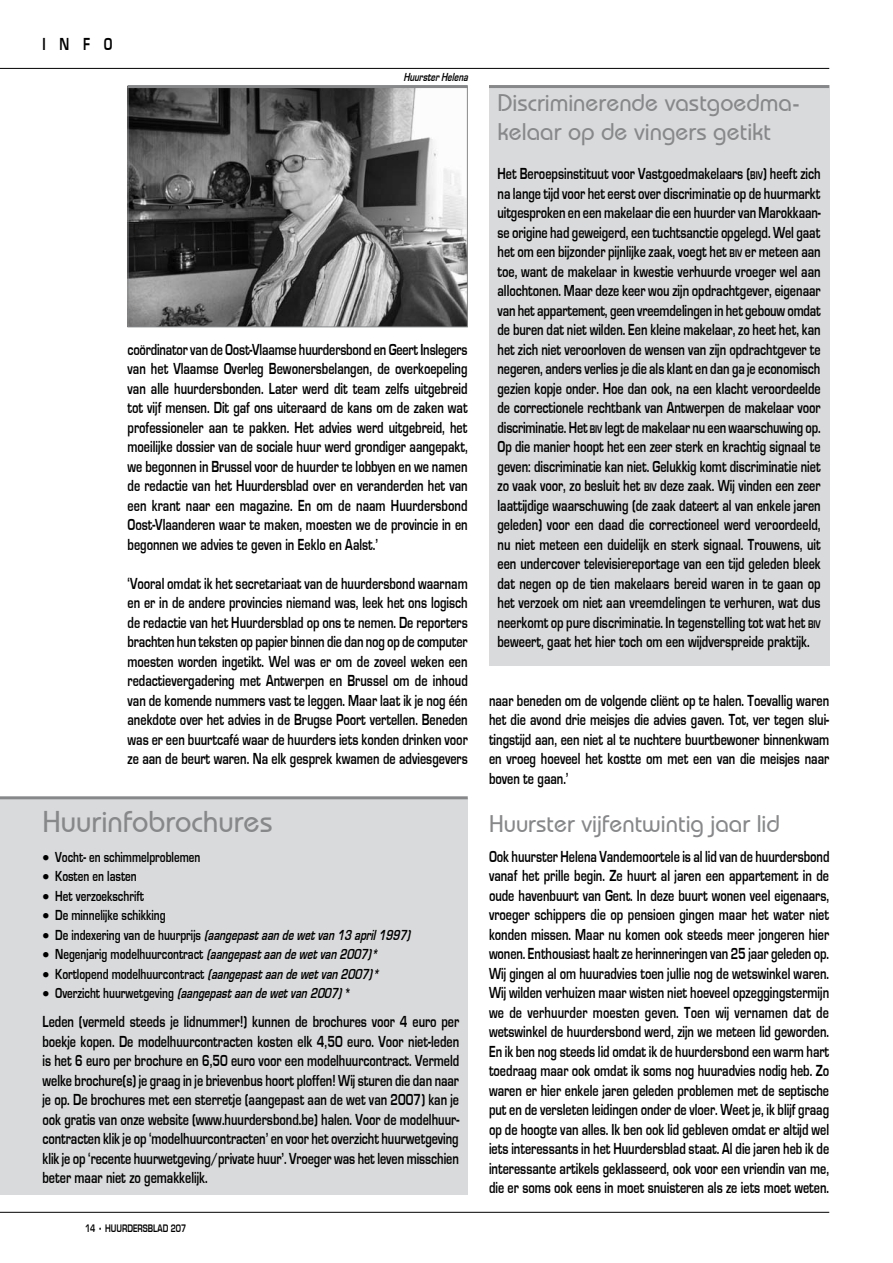
<style>
.page{position:relative;width:893px;height:1263px;background:#fff}
.page>*{position:absolute;margin:0;border:0;box-sizing:border-box;transform-origin:0 0}
.t1{font:500 30px "Bauhaus IT Cby BT";color:#87888a}
.t2{font:500 24px/29.2px "Bauhaus IT Cby BT";color:#87888a}
.t3{font:18px "Eurose Cond";color:#000}
.t4{font:16.5px/19.5px "Eurose Cond";color:#000;text-align:justify}
.t5{font:15px "Eurose Cond";color:#000}
.t6{font:italic 15px "Eurose Cond";color:#000}
.t7{font:italic 12px "Eurose Cond";color:#000}
.t8{font:11.25px "Eurose Cond";color:#000}
.s1{font-style:normal}
.s2{font-style:italic}
.s3{font-size:11.55px}
</style>
<div class="page">
<hr style="left:0;top:1212px;width:829px;height:1px;background:#000">
<hr style="left:892px;top:0;width:1px;height:1263px;background:#e3e4e5">
<hr style="left:0;top:68px;width:829px;height:1px;background:#000">
<div style="left:489px;top:85px;width:340px;height:580px;background:#d9dadb"></div>
<div style="left:0;top:799px;width:468px;height:396px;background:#d9dadb"></div>
<hr style="left:0;top:796px;width:468px;height:3px;background:#87888a">
<img style="left:130px;top:88px;width:336px;height:237px">
<hr style="left:128px;top:85px;width:340px;height:3px;background:#87888a">
<hr style="left:489px;top:85px;width:340px;height:3px;background:#87888a">
<p class="t3" style="left:43px;top:34px;width:71px">I N F O</p>
<p class="t7" style="left:403px;top:71px;width:66px">Huurster Helena</p>
<p class="t4" style="left:128px;top:339px;width:342px">coördinator van de Oost-Vlaamse huurdersbond en Geert Inslegers van het Vlaamse Overleg Bewonersbelangen, de overkoepeling van alle huurdersbonden. Later werd dit team zelfs uitgebreid tot vijf mensen. Dit gaf ons uiteraard de kans om de zaken wat professioneler aan te pakken. Het advies werd uitgebreid, het moeilijke dossier van de sociale huur werd grondiger aangepakt, we begonnen in Brussel voor de huurder te lobbyen en we namen de redactie van het Huurdersblad over en veranderden het van een krant naar een magazine. En om de naam Huurdersbond Oost-Vlaanderen waar te maken, moesten we de provincie in en begonnen we advies te geven in Eeklo en Aalst.’</p>
<p class="t4" style="left:128px;top:573px;width:342px">‘Vooral omdat ik het secretariaat van de huurdersbond waarnam en er in de andere provincies niemand was, leek het ons logisch de redactie van het Huurdersblad op ons te nemen. De reporters brachten hun teksten op papier binnen die dan nog op de computer moesten worden ingetikt. Wel was er om de zoveel weken een redactievergadering met Antwerpen en Brussel om de inhoud van de komende nummers vast te leggen. Maar laat ik je nog één anekdote over het advies in de Brugse Poort vertellen. Beneden was er een buurtcafé waar de huurders iets konden drinken voor ze aan de beurt waren. Na elk gesprek kwamen de adviesgevers</p>
<h1 class="t1" style="left:43px;top:803px;width:232px">Huurinfobrochures</h1>
<p class="t5" style="left:43px;top:849px;width:159px">• Vocht- en schimmelproblemen</p>
<p class="t5" style="left:43px;top:868px;width:96px">• Kosten en lasten</p>
<p class="t5" style="left:43px;top:888px;width:103px">• Het verzoekschrift</p>
<p class="t5" style="left:43px;top:907px;width:125px">• De minnelijke schikking</p>
<p class="t6" style="left:43px;top:927px;width:369px">• <span class="s1">De indexering van de huurprijs</span> (aangepast aan de wet van 13 april 1997)</p>
<p class="t5" style="left:43px;top:946px;width:337px">• Negenjarig modelhuurcontract <span class="s2">(aangepast aan de wet van 2007)*</span></p>
<p class="t5" style="left:43px;top:966px;width:338px">• Kortlopend modelhuurcontract <span class="s2">(aangepast aan de wet van 2007)*</span></p>
<p class="t6" style="left:43px;top:985px;width:310px">• <span class="s1">Overzicht huurwetgeving</span> (aangepast aan de wet van 2007) <span class="s1">*</span></p>
<p class="t4" style="left:43px;top:1012px;width:418px">Leden (vermeld steeds je lidnummer!) kunnen de brochures voor 4 euro per boekje kopen. De modelhuurcontracten kosten elk 4,50 euro. Voor niet-leden is het 6 euro per brochure en 6,50 euro voor een modelhuurcontract. Vermeld welke brochure(s) je graag in je brievenbus hoort ploffen! Wij sturen die dan naar je op. De brochures met een sterretje (aangepast aan de wet van 2007) kan je ook gratis van onze website (www.huurdersbond.be) halen. Voor de modelhuur&shy;contracten klik je op ‘modelhuurcontracten’ en voor het overzicht huurwetgeving klik je op ‘recente huurwetgeving/private huur’. Vroeger was het leven misschien beter maar niet zo gemakkelijk.</p>
<p class="t8" style="left:85px;top:1222px;width:103px">14 • Huurdersblad 207</p>
<h2 class="t2" style="left:497px;top:87px;width:304px">Discriminerende vastgoedma&shy;kelaar op de vingers getikt</h2>
<p class="t4" style="left:497px;top:164px;width:325px">Het Beroepsinstituut voor Vastgoedmakelaars (<span class="s3">BIV</span>) heeft zich na lange tijd voor het eerst over discriminatie op de huurmarkt uitgesproken en een makelaar die een huurder van Marokkaan&shy;se origine had geweigerd, een tuchtsanctie opgelegd. Wel gaat het om een bijzonder pijnlijke zaak, voegt het <span class="s3">BIV</span> er meteen aan toe, want de makelaar in kwestie verhuurde vroeger wel aan allochtonen. Maar deze keer wou zijn opdrachtgever, eigenaar van het appartement, geen vreemdelingen in het gebouw omdat de buren dat niet wilden. Een kleine makelaar, zo heet het, kan het zich niet veroorloven de wensen van zijn opdrachtgever te negeren, anders verlies je die als klant en dan ga je economisch gezien kopje onder. Hoe dan ook, na een klacht veroordeelde de correctionele rechtbank van Antwerpen de makelaar voor discriminatie. Het <span class="s3">BIV</span> legt de makelaar nu een waarschuwing op.<br>Op die manier hoopt het een zeer sterk en krachtig signaal te geven: discriminatie kan niet. Gelukkig komt discriminatie niet zo vaak voor, zo besluit het <span class="s3">BIV</span> deze zaak. Wij vinden een zeer laattijdige waarschuwing (de zaak dateert al van enkele jaren geleden) voor een daad die correctioneel werd veroordeeld, nu niet meteen een duidelijk en sterk signaal. Trouwens, uit een undercover televisiereportage van een tijd geleden bleek dat negen op de tien makelaars bereid waren in te gaan op het verzoek om niet aan vreemdelingen te verhuren, wat dus neerkomt op pure discriminatie. In tegenstelling tot wat het <span class="s3">BIV </span>beweert, gaat het hier toch om een wijdverspreide praktijk.</p>
<p class="t4" style="left:489px;top:690px;width:342px">naar beneden om de volgende cliënt op te halen. Toevallig waren het die avond drie meisjes die advies gaven. Tot, ver tegen slui&shy;tingstijd aan, een niet al te nuchtere buurtbewoner binnenkwam en vroeg hoeveel het kostte om met een van die meisjes naar boven te gaan.’</p>
<h2 class="t2" style="left:489px;top:809px;width:293px">Huurster vijfentwintig jaar lid</h2>
<p class="t4" style="left:489px;top:846px;width:342px">Ook huurster Helena Vandemoortele is al lid van de huurdersbond vanaf het prille begin. Ze huurt al jaren een appartement in de oude havenbuurt van Gent. In deze buurt wonen veel eigenaars, vroeger schippers die op pensioen gingen maar het water niet konden missen. Maar nu komen ook steeds meer jongeren hier wonen. Enthousiast haalt ze herinneringen van 25 jaar geleden op.<br>Wij gingen al om huuradvies toen jullie nog de wetswinkel waren.<br>Wij wilden verhuizen maar wisten niet hoeveel opzeggingstermijn we de verhuurder moesten geven. Toen wij vernamen dat de wetswinkel de huurdersbond werd, zijn we meteen lid geworden.<br>En ik ben nog steeds lid omdat ik de huurdersbond een warm hart toedraag maar ook omdat ik soms nog huuradvies nodig heb. Zo waren er hier enkele jaren geleden problemen met de septische put en de versleten leidingen onder de vloer. Weet je, ik blijf graag op de hoogte van alles. Ik ben ook lid gebleven omdat er altijd wel iets interessants in het Huurdersblad staat. Al die jaren heb ik de interessante artikels geklasseerd, ook voor een vriendin van me, die er soms ook eens in moet snuisteren als ze iets moet weten.</p>
</div>
